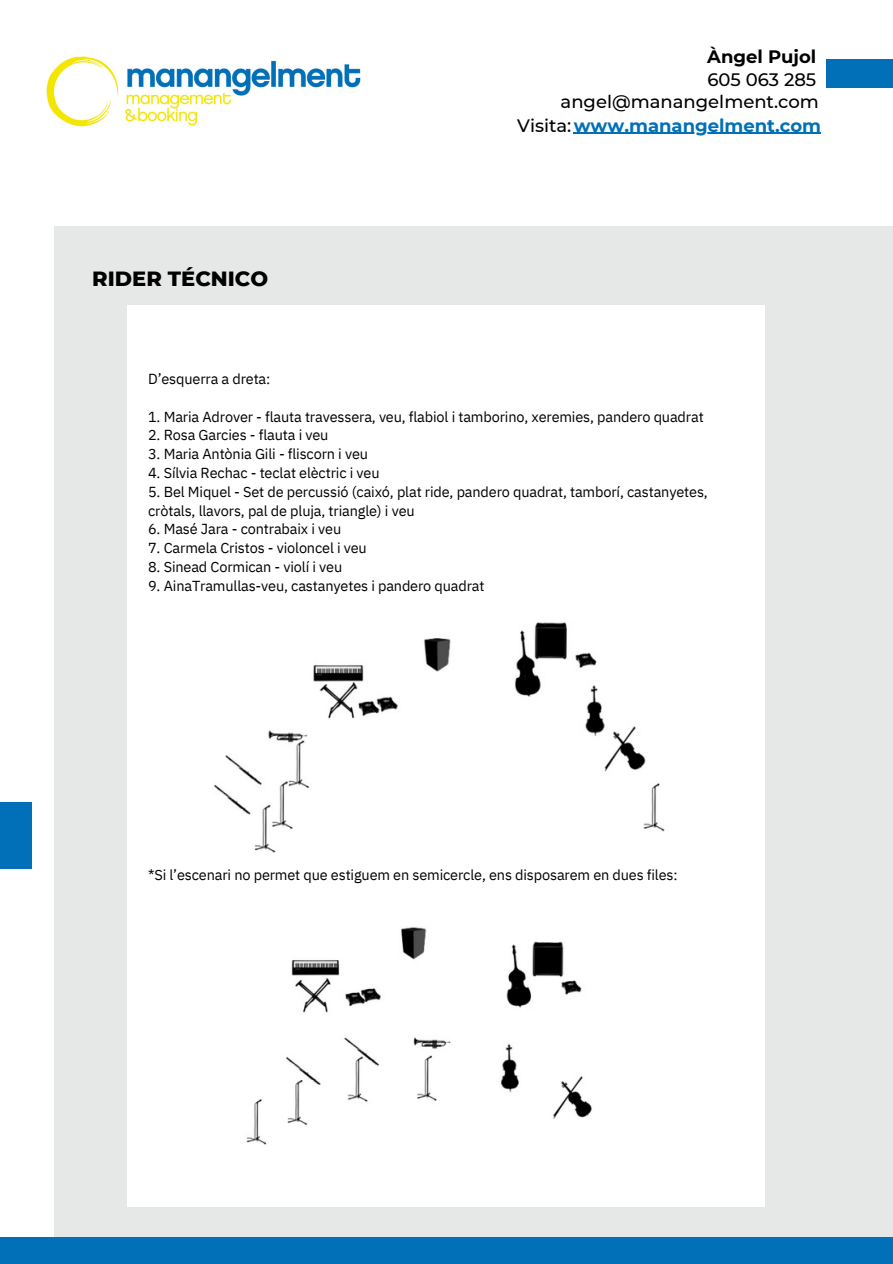
<style>
.page{position:relative;width:893px;height:1264px;background:#fff}
.page>*{position:absolute;margin:0;border:0;box-sizing:border-box;transform-origin:0 0}
.t1{font:800 21px "Montserrat";color:#000}
.t2{font:500 18px/22.8px "Montserrat";color:#000;text-align:right}
.t3{font:700 18px "Montserrat";color:#000}
.t4{font:14.55px/18.8px "IBM Plex Sans";letter-spacing:-.01em;color:#000}
.s1{font-weight:700;color:#0170b8}
</style>
<div class="page">
<div style="left:825px;top:59px;width:67px;height:29px;background:#0170b8"></div>
<div style="left:55px;top:226px;width:837px;height:1034px;background:#e6e7e7"></div>
<div style="left:127px;top:305px;width:637px;height:901px;background:#fff"></div>
<div style="left:0;top:1237px;width:892px;height:26px;background:#0170b8"></div>
<div style="left:0;top:802px;width:32px;height:67px;background:#0170b8"></div>
<hr style="left:573px;top:133px;width:248px;height:1px;background:#0170b8">
<img style="left:125px;top:60px;width:236px;height:66px">
<img style="left:46px;top:56px;width:73px;height:71px">
<img style="left:214px;top:622px;width:451px;height:231px">
<img style="left:246px;top:927px;width:346px;height:218px">
<p class="t3" style="left:707px;top:45px;width:110px">Àngel Pujol</p>
<h1 class="t1" style="left:92px;top:266px;width:177px">RIDER TÉCNICO</h1>
<p class="t2" style="left:517px;top:68px;width:305px">605 063 285 angel@manangelment.com<br>Visita:<span class="s1">www.manangelment.com</span></p>
<p class="t4" style="left:148px;top:369px;width:124px">D’esquerra a dreta:</p>
<p class="t4" style="left:148px;top:407px;width:557px">1. Maria Adrover - flauta travessera, veu, flabiol i tamborino, xeremies, pandero quadrat</p>
<p class="t4" style="left:148px;top:425px;width:182px">2. Rosa Garcies - flauta i veu</p>
<p class="t4" style="left:148px;top:444px;width:221px">3. Maria Antònia Gili - fliscorn i veu</p>
<p class="t4" style="left:148px;top:463px;width:233px">4. Sílvia Rechac - teclat elèctric i veu</p>
<p class="t4" style="left:148px;top:482px;width:561px">5. Bel Miquel - Set de percussió (caixó, plat ride, pandero quadrat, tamborí, castanyetes, cròtals, llavors, pal de pluja, triangle) i veu</p>
<p class="t4" style="left:148px;top:519px;width:195px">6. Masé Jara - contrabaix i veu</p>
<p class="t4" style="left:148px;top:538px;width:220px">7. Carmela Cristos - violoncel i veu</p>
<p class="t4" style="left:148px;top:557px;width:196px">8. Sinead Cormican - violí i veu</p>
<p class="t4" style="left:148px;top:576px;width:338px">9. AinaTramullas-veu, castanyetes i pandero quadrat</p>
<p class="t4" style="left:148px;top:865px;width:531px">*Si l’escenari no permet que estiguem en semicercle, ens disposarem en dues files:</p>
</div>
